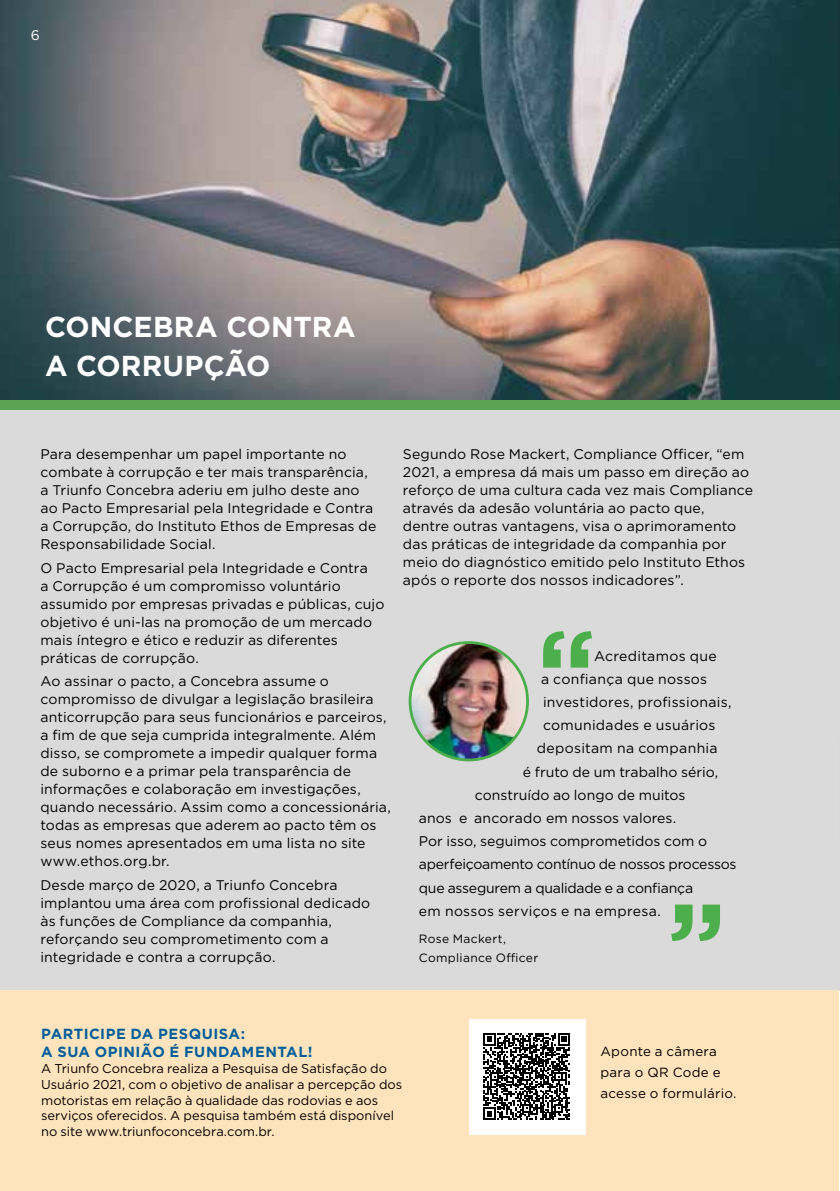
<style>
.page{position:relative;width:840px;height:1191px;background:#fff}
.page>*{position:absolute;margin:0;border:0;box-sizing:border-box;transform-origin:0 0}
.t1{font:700 28.8px/39.2px "Gotham";letter-spacing:.005em;color:#fff}
.t2{font:700 14.6px/18px "Gotham";letter-spacing:.035em;color:#005f9a}
.t3{font:14px/18px "Gotham";letter-spacing:.01em;color:#000}
.t4{font:14px "Gotham";letter-spacing:-.02em;color:#000}
.t5{font:14px "Gotham";letter-spacing:-.015em;color:#000}
.t6{font:14px "Gotham";color:#fff}
.t7{font:13.4px/20.8px "Gotham";letter-spacing:.02em;color:#000}
.t8{font:12.8px/16px "Gotham";color:#000}
.t9{font:12px/19.2px "Gotham";letter-spacing:.03em;color:#000}
</style>
<div class="page">
<div style="left:0;top:0;width:839px;height:991px;background:#dadada"></div>
<div style="left:0;top:990px;width:838px;height:201px;background:#fee3bd"></div>
<div style="left:469px;top:1018px;width:116px;height:116px;background:#fff"></div>
<svg style="left:483px;top:1033px;width:86px;height:86px"></svg>
<img style="left:0;top:0;width:839px;height:400px">
<svg style="left:543px;top:631px;width:48px;height:36px"></svg>
<svg style="left:671px;top:904px;width:48px;height:37px"></svg>
<img style="left:410px;top:642px;width:117px;height:118px;border-radius:59px">
<div style="left:408px;top:641px;width:120px;height:120px;border:3px solid #4caf4c;border-radius:50%"></div>
<div style="left:0;top:400px;width:839px;height:10px;background:#5ca455"></div>
<svg style="left:839px;top:0;width:1px;height:991px"></svg>
<p class="t6" style="left:31px;top:26px;width:11px">6</p>
<h1 class="t1" style="left:45px;top:307px;width:312px">CONCEBRA CONTRA<br>A CORRUPÇÃO</h1>
<p class="t3" style="left:40px;top:444px;width:337px">Para desempenhar um papel importante no combate à corrupção e ter mais transparência, a Triunfo Concebra aderiu em julho deste ano ao Pacto Empresarial pela Integridade e Contra a Corrupção, do Instituto Ethos de Empresas de Responsabilidade Social.</p>
<p class="t3" style="left:40px;top:558px;width:345px">O Pacto Empresarial pela Integridade e Contra<br>a Corrupção é um compromisso voluntário assumido por empresas privadas e públicas, cujo objetivo é uni-las na promoção de um mercado mais íntegro e ético e reduzir as diferentes práticas de corrupção.</p>
<p class="t3" style="left:40px;top:672px;width:352px">Ao assinar o pacto, a Concebra assume o compromisso de divulgar a legislação brasileira anticorrupção para seus funcionários e parceiros, a fim de que seja cumprida integralmente. Além disso, se compromete a impedir qualquer forma de suborno e a primar pela transparência de informações e colaboração em investigações, quando necessário. Assim como a concessionária, todas as empresas que aderem ao pacto têm os seus nomes apresentados em uma lista no site www.ethos.org.br.</p>
<p class="t3" style="left:40px;top:876px;width:331px">Desde março de 2020, a Triunfo Concebra implantou uma área com profissional dedicado às funções de Compliance da companhia, reforçando seu comprometimento com a integridade e contra a corrupção.</p>
<p class="t3" style="left:403px;top:445px;width:351px">Segundo Rose Mackert, Compliance Officer, “em 2021, a empresa dá mais um passo em direção ao reforço de uma cultura cada vez mais Compliance através da adesão voluntária ao pacto que, dentre outras vantagens, visa o aprimoramento das práticas de integridade da companhia por meio do diagnóstico emitido pelo Instituto Ethos após o reporte dos nossos indicadores”.</p>
<p class="t3" style="left:593px;top:646px;width:124px">Acreditamos que</p>
<p class="t3" style="left:540px;top:669px;width:168px">a confiança que nossos</p>
<p class="t3" style="left:542px;top:693px;width:190px">investidores, profissionais,</p>
<p class="t3" style="left:542px;top:716px;width:174px">comunidades e usuários</p>
<p class="t3" style="left:536px;top:739px;width:182px">depositam na companhia</p>
<p class="t3" style="left:522px;top:762px;width:197px">é fruto de um trabalho sério,</p>
<p class="t3" style="left:474px;top:785px;width:212px">construído ao longo de muitos</p>
<p class="t3" style="left:418px;top:809px;width:259px">anos e ancorado em nossos valores.</p>
<p class="t3" style="left:418px;top:832px;width:289px">Por isso, seguimos comprometidos com o</p>
<p class="t4" style="left:418px;top:855px;width:319px">aperfeiçoamento contínuo de nossos processos</p>
<p class="t5" style="left:418px;top:878px;width:276px">que assegurem a qualidade e a confiança</p>
<p class="t3" style="left:418px;top:901px;width:243px">em nossos serviços e na empresa.</p>
<p class="t9" style="left:418px;top:929px;width:121px">Rose Mackert,<br>Compliance Officer</p>
<p class="t2" style="left:41px;top:1024px;width:273px">PARTICIPE DA PESQUISA:<br>A SUA OPINIÃO É FUNDAMENTAL!</p>
<p class="t8" style="left:41px;top:1059px;width:362px">A Triunfo Concebra realiza a Pesquisa de Satisfação do Usuário 2021, com o objetivo de analisar a percepção dos motoristas em relação à qualidade das rodovias e aos serviços oferecidos. A pesquisa também está disponível no site www.triunfoconcebra.com.br.</p>
<p class="t7" style="left:600px;top:1040px;width:137px">Aponte a câmera para o QR Code e acesse o formulário.</p>
</div>
